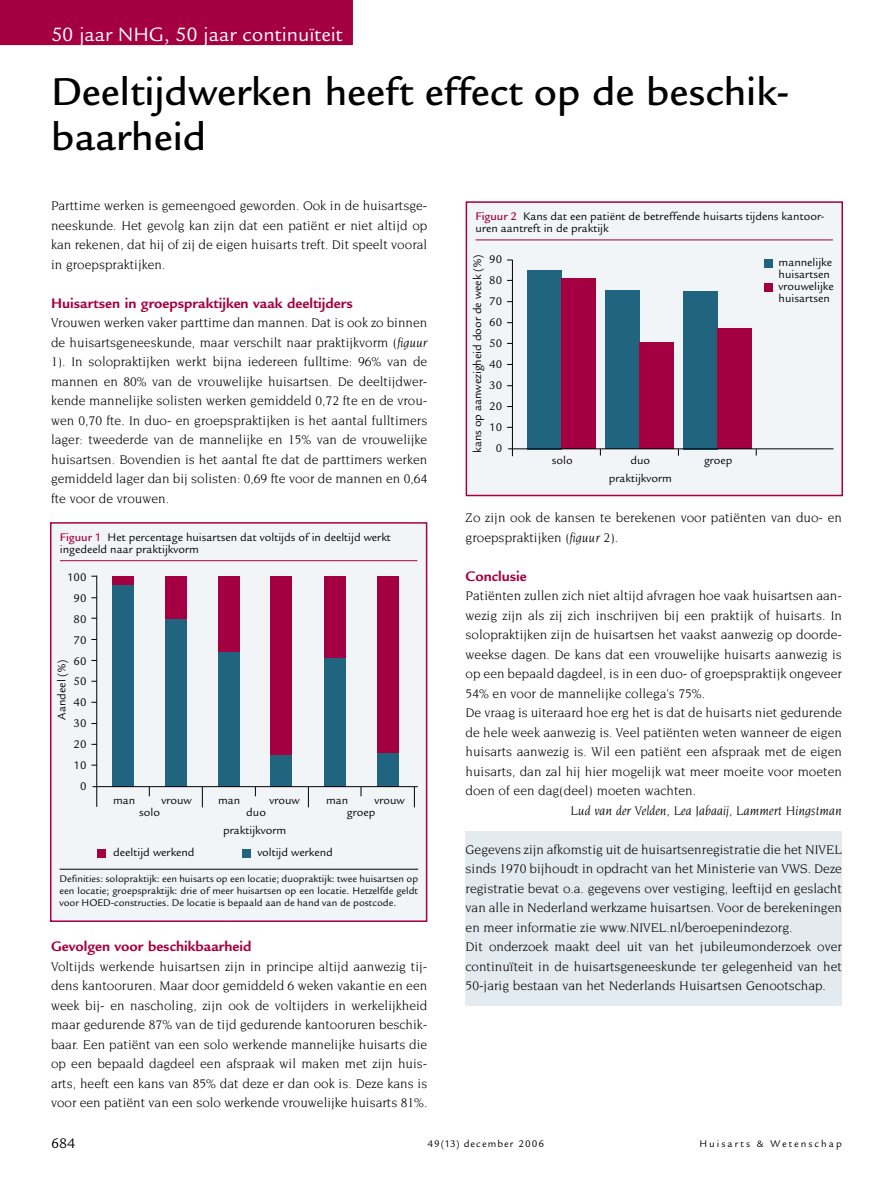
<style>
.page{position:relative;width:893px;height:1191px;background:#fff}
.page>*{position:absolute;margin:0;border:0;box-sizing:border-box;transform-origin:0 0}
.Artikelkop{font:500 42px/45px "Legacy Sans";color:#000}
.Rubriekskop{font:21px "Legacy Sans";color:#fff}
.Kop1{font:700 15px "Legacy Sans";color:#a40041}
.t1{font:15px "Legacy Sans";color:#000}
.Blok{font:13.5px/19.5px "Novarese";color:#000;text-align:justify}
.t2{font:italic 13.5px "Novarese";color:#000}
.TabKop1{font:12px/12px "Legacy Sans";color:#000}
.TabPlat{font:12px "Legacy Sans";color:#000}
.Legenda_lijn_boven{font:10.5px/12px "Legacy Sans";color:#000;text-align:justify}
.Legenda_lijn_boven-2{font:10.5px "Legacy Sans";letter-spacing:.19em;color:#000}
.Legenda_lijn_boven-3{font:10.5px "Legacy Sans";letter-spacing:.1em;color:#000}
.s1{font-style:italic}
.s2{font-weight:500;color:#a40041}
</style>
<div class="page">
<div style="left:466px;top:831px;width:376px;height:174px;background:#e4ebf0"></div>
<div style="left:0;top:0;width:353px;height:45px;background:#a40041"></div>
<div style="left:466px;top:202px;width:376px;height:293px;background:#f2f5f7"></div>
<hr style="left:476px;top:239px;width:357px;height:1px;background:#a40041">
<div style="left:466px;top:201px;width:377px;height:295px;border:2px solid #a40041"></div>
<hr style="left:512px;top:260px;width:1px;height:196px;background:#000">
<div style="left:528px;top:270px;width:34px;height:179px;background:#21647f"></div>
<div style="left:764px;top:259px;width:9px;height:8px;background:#21647f"></div>
<div style="left:764px;top:283px;width:9px;height:9px;background:#a40041"></div>
<div style="left:562px;top:279px;width:34px;height:170px;background:#a40041"></div>
<div style="left:606px;top:291px;width:34px;height:158px;background:#21647f"></div>
<div style="left:640px;top:342px;width:34px;height:107px;background:#a40041"></div>
<div style="left:684px;top:291px;width:34px;height:158px;background:#21647f"></div>
<div style="left:718px;top:328px;width:34px;height:121px;background:#a40041"></div>
<hr style="left:508px;top:448px;width:325px;height:1px;background:#000">
<div style="left:51px;top:523px;width:376px;height:398px;background:#f2f5f7"></div>
<hr style="left:60px;top:560px;width:357px;height:1px;background:#a40041">
<div style="left:50px;top:522px;width:377px;height:400px;border:2px solid #a40041"></div>
<hr style="left:96px;top:575px;width:1px;height:232px;background:#000">
<div style="left:112px;top:582px;width:21px;height:204px;background:#21647f"></div>
<div style="left:97px;top:848px;width:9px;height:9px;background:#a40041"></div>
<svg style="left:414px;top:787px;width:1px;height:20px"></svg>
<svg style="left:308px;top:787px;width:1px;height:20px"></svg>
<svg style="left:202px;top:787px;width:1px;height:20px"></svg>
<div style="left:112px;top:576px;width:21px;height:8px;background:#a40041"></div>
<div style="left:165px;top:614px;width:22px;height:172px;background:#21647f"></div>
<div style="left:165px;top:576px;width:22px;height:42px;background:#a40041"></div>
<div style="left:218px;top:645px;width:21px;height:141px;background:#21647f"></div>
<div style="left:218px;top:576px;width:21px;height:76px;background:#a40041"></div>
<div style="left:271px;top:744px;width:21px;height:42px;background:#21647f"></div>
<div style="left:271px;top:576px;width:21px;height:179px;background:#a40041"></div>
<div style="left:324px;top:656px;width:21px;height:130px;background:#21647f"></div>
<div style="left:324px;top:576px;width:21px;height:82px;background:#a40041"></div>
<div style="left:377px;top:748px;width:21px;height:38px;background:#21647f"></div>
<div style="left:377px;top:576px;width:21px;height:176px;background:#a40041"></div>
<hr style="left:92px;top:786px;width:326px;height:1px;background:#000">
<hr style="left:60px;top:869px;width:358px;height:1px;background:#000">
<div style="left:242px;top:849px;width:9px;height:8px;background:#21647f"></div>
<p class="Rubriekskop" style="left:51px;top:22px;width:293px">50 jaar NHG, 50 jaar continuïteit</p>
<p class="Artikelkop" style="left:51px;top:70px;width:740px">Deeltijdwerken heeft effect op de beschik&shy;baarheid</p>
<p class="Blok" style="left:51px;top:196px;width:378px">Parttime werken is gemeengoed geworden. Ook in de huisartsge&shy;neeskunde. Het gevolg kan zijn dat een patiënt er niet altijd op kan rekenen, dat hij of zij de eigen huisarts treft. Dit speelt vooral in groepspraktijken.</p>
<p class="Kop1" style="left:51px;top:294px;width:303px">Huisartsen in groepspraktijken vaak deeltijders</p>
<p class="Blok" style="left:51px;top:313px;width:378px">Vrouwen werken vaker parttime dan mannen. Dat is ook zo binnen de huisartsgeneeskunde, maar verschilt naar praktijkvorm (<span class="s1">figuur 1</span>). In solopraktijken werkt bijna iedereen fulltime: 96% van de mannen en 80% van de vrouwelijke huisartsen. De deeltijdwer&shy;kende mannelijke solisten werken gemiddeld 0,72 fte en de vrou&shy;wen 0,70 fte. In duo- en groepspraktijken is het aantal fulltimers lager: tweederde van de mannelijke en 15% van de vrouwelijke huisartsen. Bovendien is het aantal fte dat de parttimers werken gemiddeld lager dan bij solisten: 0,69 fte voor de mannen en 0,64 fte voor de vrouwen.</p>
<p class="TabKop1" style="left:60px;top:531px;width:332px"><span class="s2">Figuur 1</span> Het percentage huisartsen dat voltijds of in deeltijd werkt ingedeeld naar praktijkvorm</p>
<p class="TabKop1" style="left:67px;top:571px;width:21px">100</p>
<p class="TabKop1" style="left:74px;top:592px;width:14px">90</p>
<p class="TabKop1" style="left:74px;top:613px;width:14px">80</p>
<p class="TabKop1" style="left:74px;top:634px;width:14px">70</p>
<p class="TabKop1" style="left:74px;top:655px;width:14px">60</p>
<p class="TabKop1" style="left:74px;top:676px;width:14px">50</p>
<p class="TabKop1" style="left:74px;top:697px;width:14px">40</p>
<p class="TabKop1" style="left:74px;top:717px;width:14px">30</p>
<p class="TabKop1" style="left:74px;top:738px;width:14px">20</p>
<p class="TabKop1" style="left:74px;top:759px;width:14px">10</p>
<p class="TabKop1" style="left:80px;top:780px;width:8px">0</p>
<p class="TabPlat" style="left:55px;top:719px;width:61px;rotate:-90deg">Aandeel (%)</p>
<p class="TabPlat" style="left:113px;top:793px;width:24px">man</p>
<p class="TabPlat" style="left:162px;top:793px;width:32px">vrouw</p>
<p class="TabPlat" style="left:218px;top:793px;width:24px">man</p>
<p class="TabPlat" style="left:270px;top:793px;width:32px">vrouw</p>
<p class="TabPlat" style="left:326px;top:793px;width:24px">man</p>
<p class="TabPlat" style="left:375px;top:793px;width:32px">vrouw</p>
<p class="TabPlat" style="left:139px;top:805px;width:22px">solo</p>
<p class="TabPlat" style="left:246px;top:805px;width:21px">duo</p>
<p class="TabPlat" style="left:347px;top:805px;width:30px">groep</p>
<p class="TabPlat" style="left:223px;top:823px;width:65px">praktijkvorm</p>
<p class="TabPlat" style="left:113px;top:845px;width:83px">deeltijd werkend</p>
<p class="TabPlat" style="left:257px;top:845px;width:77px">voltijd werkend</p>
<p class="Legenda_lijn_boven" style="left:60px;top:873px;width:360px">Definities: solopraktijk: een huisarts op een locatie; duopraktijk: twee huisartsen op een locatie; groepspraktijk: drie of meer huisartsen op een locatie. Hetzelfde geldt voor HOED-constructies. De locatie is bepaald aan de hand van de postcode.</p>
<p class="Kop1" style="left:51px;top:938px;width:202px">Gevolgen voor beschikbaarheid</p>
<p class="Blok" style="left:51px;top:956px;width:378px">Voltijds werkende huisartsen zijn in principe altijd aanwezig tij&shy;dens kantooruren. Maar door gemiddeld 6 weken vakantie en een week bij- en nascholing, zijn ook de voltijders in werkelijkheid maar gedurende 87% van de tijd gedurende kantooruren beschik&shy;baar. Een patiënt van een solo werkende mannelijke huisarts die op een bepaald dagdeel een afspraak wil maken met zijn huis&shy;arts, heeft een kans van 85% dat deze er dan ook is. Deze kans is voor een patiënt van een solo werkende vrouwelijke huisarts 81%.</p>
<p class="TabKop1" style="left:476px;top:210px;width:350px"><span class="s2">Figuur 2</span> Kans dat een patiënt de betreffende huisarts tijdens kantoor&shy;uren aantreft in de praktijk</p>
<p class="TabKop1" style="left:489px;top:253px;width:14px">90</p>
<p class="TabKop1" style="left:489px;top:274px;width:14px">80</p>
<p class="TabKop1" style="left:489px;top:295px;width:14px">70</p>
<p class="TabKop1" style="left:489px;top:316px;width:14px">60</p>
<p class="TabKop1" style="left:489px;top:337px;width:14px">50</p>
<p class="TabKop1" style="left:489px;top:358px;width:14px">40</p>
<p class="TabKop1" style="left:489px;top:379px;width:14px">30</p>
<p class="TabKop1" style="left:489px;top:401px;width:14px">20</p>
<p class="TabKop1" style="left:489px;top:422px;width:14px">10</p>
<p class="TabPlat" style="left:471px;top:453px;width:200px;rotate:-90deg">kans op aanwezigheid door de week (%)</p>
<p class="TabKop1" style="left:496px;top:443px;width:8px">0</p>
<p class="TabPlat" style="left:779px;top:255px;width:55px">mannelijke</p>
<p class="TabPlat" style="left:779px;top:267px;width:53px">huisartsen</p>
<p class="TabPlat" style="left:779px;top:279px;width:57px">vrouwelijke</p>
<p class="TabPlat" style="left:779px;top:291px;width:53px">huisartsen</p>
<p class="TabPlat" style="left:552px;top:453px;width:22px">solo</p>
<p class="TabPlat" style="left:630px;top:453px;width:21px">duo</p>
<p class="TabPlat" style="left:704px;top:453px;width:30px">groep</p>
<p class="TabPlat" style="left:609px;top:471px;width:65px">praktijkvorm</p>
<p class="Blok" style="left:466px;top:508px;width:378px">Zo zijn ook de kansen te berekenen voor patiënten van duo- en groepspraktijken (<span class="s1">figuur 2</span>).</p>
<p class="Kop1" style="left:466px;top:567px;width:63px">Conclusie</p>
<p class="Blok" style="left:466px;top:586px;width:378px">Patiënten zullen zich niet altijd afvragen hoe vaak huisartsen aan&shy;wezig zijn als zij zich inschrijven bij een praktijk of huisarts. In solopraktijken zijn de huisartsen het vaakst aanwezig op doorde&shy;weekse dagen. De kans dat een vrouwelijke huisarts aanwezig is op een bepaald dagdeel, is in een duo- of groepspraktijk ongeveer 54% en voor de mannelijke collega’s 75%.</p>
<p class="Blok" style="left:466px;top:703px;width:378px">De vraag is uiteraard hoe erg het is dat de huisarts niet gedurende de hele week aanwezig is. Veel patiënten weten wanneer de eigen huisarts aanwezig is. Wil een patiënt een afspraak met de eigen huisarts, dan zal hij hier mogelijk wat meer moeite voor moeten doen of een dag(deel) moeten wachten.</p>
<p class="t2" style="left:570px;top:803px;width:273px">Lud van der Velden, Lea Jabaaij, Lammert Hingstman</p>
<p class="Blok" style="left:466px;top:839px;width:378px">Gegevens zijn afkomstig uit de huisartsenregistratie die het NIVEL sinds 1970 bijhoudt in opdracht van het Ministerie van VWS. Deze registratie bevat o.a. gegevens over vestiging, leeftijd en geslacht van alle in Nederland werkzame huisartsen. Voor de berekeningen en meer informatie zie www.NIVEL.nl/beroepenindezorg.</p>
<p class="Blok" style="left:466px;top:937px;width:378px">Dit onderzoek maakt deel uit van het jubileumonderzoek over continuïteit in de huisartsgeneeskunde ter gelegenheid van het 50-jarig bestaan van het Nederlands Huisartsen Genootschap.</p>
<p class="t1" style="left:51px;top:1134px;width:26px">684</p>
<p class="Legenda_lijn_boven-3" style="left:427px;top:1138px;width:118px">49(13) december 2006</p>
<p class="Legenda_lijn_boven-2" style="left:699px;top:1138px;width:144px">Huisarts &amp; Wetenschap</p>
</div>
